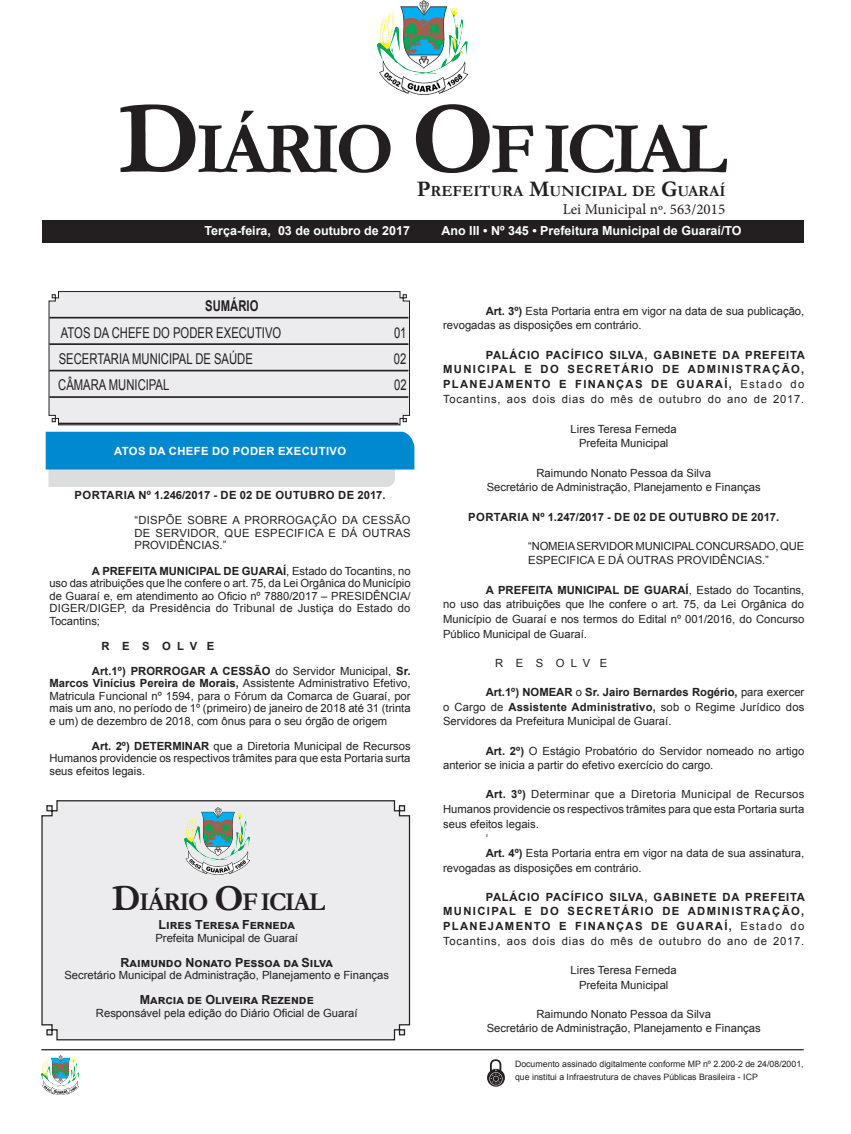
<style>
.page{position:relative;width:851px;height:1134px;background:#fff}
.page>*{position:absolute;margin:0;border:0;box-sizing:border-box;transform-origin:0 0}
.CORPO_DE_TEXTO{font:700 73.62px "Garamond";letter-spacing:-.06em;color:#231f20}
.CORPO_DE_TEXTO-2{font:700 25.88px "Garamond";letter-spacing:-.06em;color:#231f20}
.CORPO_DE_TEXTO-3{font:700 15.62px "Garamond";color:#231f20}
.t1{font:15px "Minion Pro";color:#231f20}
.Nome_Secretário{font:14.88px "Arial";color:#231f20;scale:.76 1}
.Nome_Secretário-2{font:700 14.88px "Arial";color:#231f20;scale:.76 1}
.t2{font:700 12.5px "Arial";color:#fff}
.Assinatura{font:700 12.5px "Arial";color:#231f20}
.CORPO_DE_TEXTO-4{font:11.25px/12.5px "Arial";color:#231f20;text-align:justify}
.Assinatura-2{font:11.25px "Arial";color:#231f20}
.CORPO_DE_TEXTO-5{font:700 11.25px/14.6px "Arial";letter-spacing:.12em;color:#231f20;text-align:justify}
.EMENTA{font:11.25px/12.5px "Arial";color:#231f20;text-align:justify}
.TITULOS{font:700 11.25px "Arial";letter-spacing:.035em;color:#231f20}
.t3{font:700 11.25px "Arial";letter-spacing:.035em;color:#fff}
.CORPO_DE_TEXTO-6{font:8.75px/12.5px "Arial";color:#231f20}
.s1{font-size:105.25px}
.s2{font-size:22.38px}
.s3{font-weight:700}
.s4{font-size:36.88px}
.s5{font-weight:400}
</style>
<div class="page">
<div style="left:42px;top:220px;width:760px;height:22px;background:#231f20"></div>
<hr style="left:41px;top:1049px;width:762px;height:1px;background:#231f20">
<img style="left:378px;top:0;width:89px;height:95px">
<img style="left:41px;top:1056px;width:37px;height:39px">
<svg style="left:487px;top:1059px;width:18px;height:28px"></svg>
<div style="left:41px;top:800px;width:369px;height:241px;background:#ececee"></div>
<img style="left:185px;top:807px;width:64px;height:68px">
<svg style="left:48px;top:291px;width:362px;height:135px;background:#dcdcde"></svg>
<svg style="left:46px;top:432px;width:368px;height:55px;background:#47a4d4"></svg>
<p class="CORPO_DE_TEXTO" style="left:118px;top:99px;width:610px"><span class="s1">D</span>IÁRIO <span class="s1">O</span>F ICIAL</p>
<p class="CORPO_DE_TEXTO-3" style="left:417px;top:181px;width:310px"><span class="s2">P</span>REFEITURA <span class="s2">M</span>UNICIPAL DE <span class="s2">G</span>UARAÍ</p>
<p class="t1" style="left:562px;top:199px;width:164px">Lei Municipal nº. 563/2015</p>
<p class="t2" style="left:204px;top:222px;width:207px">Terça-feira, 03 de outubro de 2017</p>
<p class="t2" style="left:441px;top:222px;width:301px">Ano III • Nº 345 • Prefeitura Municipal de Guaraí/TO</p>
<p class="Nome_Secretário-2" style="left:205px;top:295px;width:71px">SUMÁRIO</p>
<p class="Nome_Secretário" style="left:61px;top:322px;width:291px">ATOS DA CHEFE DO PODER EXECUTIVO</p>
<p class="Nome_Secretário" style="left:394px;top:322px;width:18px">01</p>
<p class="Nome_Secretário" style="left:59px;top:348px;width:257px">SECERTARIA MUNICIPAL DE SAÚDE</p>
<p class="Nome_Secretário" style="left:393px;top:348px;width:18px">02</p>
<p class="Nome_Secretário" style="left:58px;top:375px;width:148px">CÂMARA MUNICIPAL</p>
<p class="Nome_Secretário" style="left:394px;top:375px;width:18px">02</p>
<p class="t3" style="left:114px;top:443px;width:233px">ATOS DA CHEFE DO PODER EXECUTIVO</p>
<p class="TITULOS" style="left:75px;top:488px;width:312px">PORTARIA Nº 1.246/2017 - DE 02 DE OUTUBRO DE 2017.</p>
<p class="EMENTA" style="left:134px;top:514px;width:277px">“DISPÕE SOBRE A PRORROGAÇÃO DA CESSÃO DE SERVIDOR, QUE ESPECIFICA E DÁ OUTRAS PROVIDÊNCIAS.”</p>
<p class="CORPO_DE_TEXTO-4" style="left:49px;top:564px;width:363px;text-indent:43px"><span class="s3">A PREFEITA MUNICIPAL DE GUARAÍ</span>, Estado do Tocantins, no uso das atribuições que lhe confere o art. 75, da Lei Orgânica do Município de Guaraí e, em atendimento ao Oficio nº 7880/2017 – PRESIDÊNCIA/ DIGER/DIGEP, da Presidência do Tribunal de Justiça do Estado do Tocantins;</p>
<p class="CORPO_DE_TEXTO-5" style="left:101px;top:638px;width:114px">R E S O L V E</p>
<p class="CORPO_DE_TEXTO-4" style="left:49px;top:664px;width:362px;text-indent:43px"><span class="s3">Art.1º) PRORROGAR A CESSÃO</span> do Servidor Municipal, <span class="s3">Sr.<br>Marcos Vinícius Pereira de Morais,</span> Assistente Administrativo Efetivo, Matricula Funcional nº 1594, para o Fórum da Comarca de Guaraí, por mais um ano, no período de 1º (primeiro) de janeiro de 2018 até 31 (trinta e um) de dezembro de 2018, com ônus para o seu órgão de origem</p>
<p class="CORPO_DE_TEXTO-4" style="left:49px;top:739px;width:362px;text-indent:43px"><span class="s3">Art. 2º) DETERMINAR</span> que a Diretoria Municipal de Recursos Humanos providencie os respectivos trâmites para que esta Portaria surta seus efeitos legais.</p>
<p class="CORPO_DE_TEXTO-2" style="left:112px;top:884px;width:215px"><span class="s4">D</span>IÁRIO <span class="s4">O</span>F ICIAL</p>
<p class="Assinatura" style="left:158px;top:916px;width:137px">Lires Teresa Ferneda</p>
<p class="Assinatura-2" style="left:155px;top:930px;width:144px">Prefeita Municipal de Guaraí</p>
<p class="Assinatura" style="left:120px;top:954px;width:213px">Raimundo Nonato Pessoa da Silva</p>
<p class="Assinatura-2" style="left:64px;top:968px;width:326px">Secretário Municipal de Administração, Planejamento e Finanças</p>
<p class="Assinatura" style="left:140px;top:991px;width:175px">Marcia de Oliveira Rezende</p>
<p class="Assinatura-2" style="left:96px;top:1005px;width:263px">Responsável pela edição do Diário Oficial de Guaraí</p>
<p class="CORPO_DE_TEXTO-4" style="left:443px;top:303px;width:362px;line-height:14.6px;text-indent:43px"><span class="s3">Art. 3º)</span> Esta Portaria entra em vigor na data de sua publicação, revogadas as disposições em contrário.</p>
<p class="CORPO_DE_TEXTO-5" style="left:443px;top:347px;width:363px;text-indent:43px">PALÁCIO PACÍFICO SILVA, GABINETE DA PREFEITA MUNICIPAL E DO SECRETÁRIO DE ADMINISTRAÇÃO, PLANEJAMENTO E FINANÇAS DE GUARAÍ, <span class="s5">Estado do Tocantins, aos dois dias do mês de outubro do ano de 2017.</span></p>
<p class="Assinatura-2" style="left:570px;top:421px;width:108px">Lires Teresa Ferneda</p>
<p class="Assinatura-2" style="left:579px;top:436px;width:91px">Prefeita Municipal</p>
<p class="Assinatura-2" style="left:536px;top:465px;width:176px">Raimundo Nonato Pessoa da Silva</p>
<p class="Assinatura-2" style="left:486px;top:480px;width:275px">Secretário de Administração, Planejamento e Finanças</p>
<p class="TITULOS" style="left:468px;top:509px;width:312px">PORTARIA Nº 1.247/2017 - DE 02 DE OUTUBRO DE 2017.</p>
<p class="EMENTA" style="left:528px;top:538px;width:277px;line-height:14.6px">“NOMEIA SERVIDOR MUNICIPAL CONCURSADO, QUE<br>ESPECIFICA E DÁ OUTRAS PROVIDÊNCIAS.”</p>
<p class="CORPO_DE_TEXTO-4" style="left:443px;top:582px;width:363px;line-height:14.6px;text-indent:43px"><span class="s3">A PREFEITA MUNICIPAL DE GUARAÍ</span>, Estado do Tocantins, no uso das atribuições que lhe confere o art. 75, da Lei Orgânica do Município de Guaraí e nos termos do Edital nº 001/2016, do Concurso Público Municipal de Guaraí.</p>
<p class="CORPO_DE_TEXTO-4" style="left:495px;top:656px;width:114px">R E S O L V E</p>
<p class="CORPO_DE_TEXTO-4" style="left:443px;top:685px;width:363px;line-height:14.6px;text-indent:43px"><span class="s3">Art.1º) NOMEAR</span> o <span class="s3">Sr. Jairo Bernardes Rogério,</span> para exercer o Cargo de <span class="s3">Assistente Administrativo,</span> sob o Regime Jurídico dos Servidores da Prefeitura Municipal de Guaraí.</p>
<p class="CORPO_DE_TEXTO-4" style="left:443px;top:743px;width:362px;line-height:14.6px;text-indent:43px"><span class="s3">Art. 2º)</span> O Estágio Probatório do Servidor nomeado no artigo anterior se inicia a partir do efetivo exercício do cargo.</p>
<p class="CORPO_DE_TEXTO-4" style="left:443px;top:787px;width:363px;line-height:14.6px;text-indent:43px"><span class="s3">Art. 3º)</span> Determinar que a Diretoria Municipal de Recursos Humanos providencie os respectivos trâmites para que esta Portaria surta seus efeitos legais.</p>
<p class="CORPO_DE_TEXTO-4" style="left:485px;top:832px;width:4px">‘</p>
<p class="CORPO_DE_TEXTO-4" style="left:443px;top:846px;width:362px;line-height:14.6px;text-indent:43px"><span class="s3">Art. 4º)</span> Esta Portaria entra em vigor na data de sua assinatura, revogadas as disposições em contrário.</p>
<p class="CORPO_DE_TEXTO-5" style="left:443px;top:890px;width:363px;text-indent:43px">PALÁCIO PACÍFICO SILVA, GABINETE DA PREFEITA MUNICIPAL E DO SECRETÁRIO DE ADMINISTRAÇÃO, PLANEJAMENTO E FINANÇAS DE GUARAÍ, <span class="s5">Estado do Tocantins, aos dois dias do mês de outubro do ano de 2017.</span></p>
<p class="Assinatura-2" style="left:570px;top:962px;width:108px">Lires Teresa Ferneda</p>
<p class="Assinatura-2" style="left:579px;top:977px;width:91px">Prefeita Municipal</p>
<p class="Assinatura-2" style="left:536px;top:1006px;width:176px">Raimundo Nonato Pessoa da Silva</p>
<p class="Assinatura-2" style="left:486px;top:1021px;width:275px">Secretário de Administração, Planejamento e Finanças</p>
<p class="CORPO_DE_TEXTO-6" style="left:515px;top:1058px;width:290px">Documento assinado digitalmente conforme MP nº 2.200-2 de 24/08/2001, que institui a Infraestrutura de chaves Públicas Brasileira - ICP</p>
</div>
